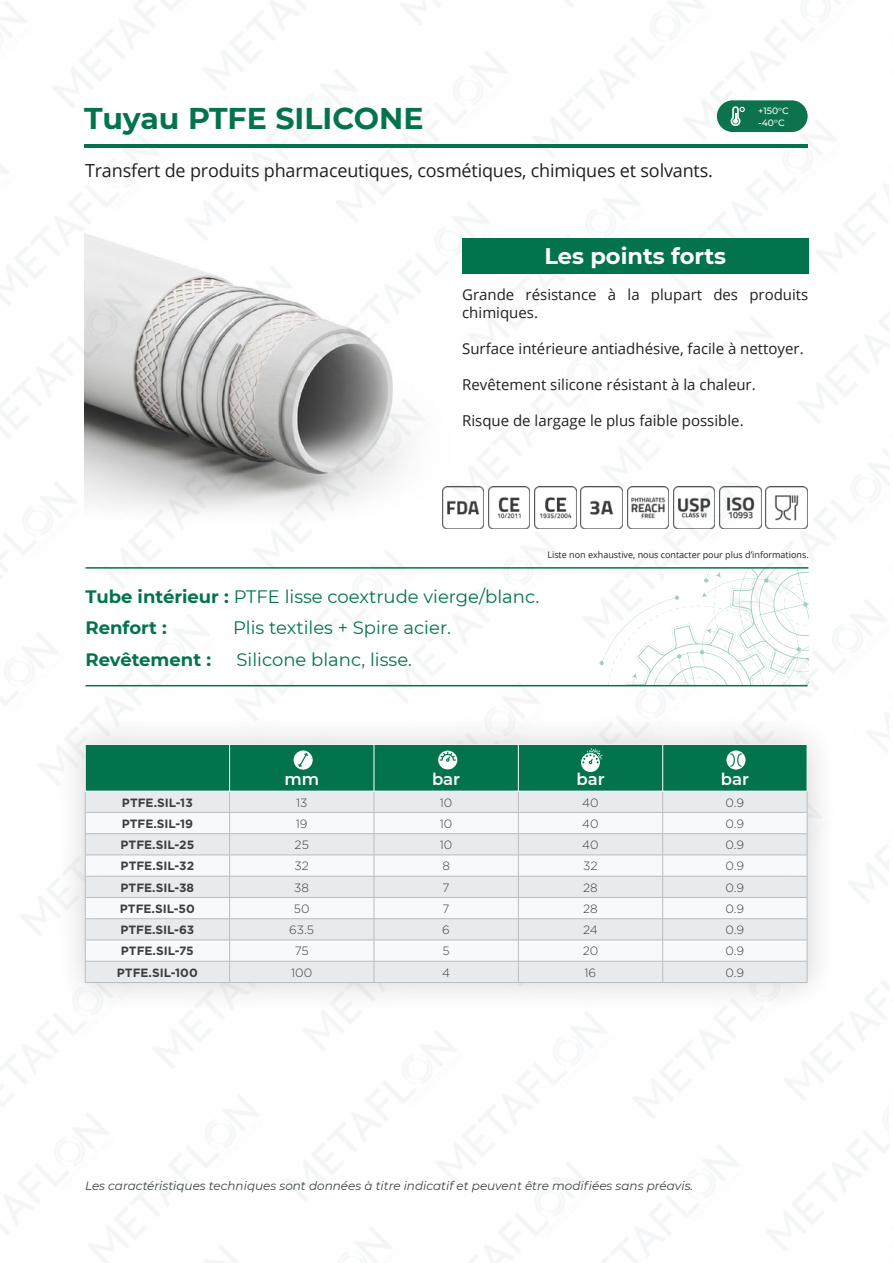
<style>
.page{position:relative;width:893px;height:1263px;background:#fff}
.page>*{position:absolute;margin:0;border:0;box-sizing:border-box;transform-origin:0 0}
.TITLE_1{font:700 30px "Montserrat";color:#03734e}
.t1{font:700 22.5px "Montserrat";color:#fff}
.Body_Copy{font:18px "Montserrat";color:#03734e}
.t2{font:18px "Open Sans";letter-spacing:-.01em;color:#231f20}
.Body_Copy-2{font:700 18px "Montserrat";color:#03734e}
.t3{font:600 16.5px "Montserrat";color:#fff}
.t4{font:15px/18px "Open Sans";color:#231f20}
.t5{font:700 12px "Gotham";color:#3e3e3f}
.Subtitle{font:italic 12px "Montserrat";color:#3c443f}
.t6{font:300 12px "Gotham";color:#3e3e3f}
.Subtitle-2{font:500 9.15px "Montserrat";color:#fff}
.t7{font:9px "Open Sans";color:#231f20}
.s1{font-weight:700}
</style>
<div class="page">
<img style="left:0;top:134px;width:169px;height:133px">
<img style="left:0;top:267px;width:85px;height:197px">
<img style="left:169px;top:51px;width:151px;height:157px">
<img style="left:320px;top:52px;width:197px;height:132px">
<img style="left:302px;top:184px;width:92px;height:24px">
<img style="left:517px;top:0;width:147px;height:158px">
<img style="left:452px;top:166px;width:197px;height:151px">
<img style="left:463px;top:317px;width:118px;height:197px">
<img style="left:649px;top:101px;width:194px;height:189px">
<img style="left:370px;top:514px;width:197px;height:150px">
<img style="left:585px;top:298px;width:187px;height:151px">
<img style="left:800px;top:163px;width:89px;height:127px">
<img style="left:567px;top:449px;width:147px;height:185px">
<img style="left:502px;top:646px;width:197px;height:68px">
<img style="left:717px;top:431px;width:172px;height:142px">
<img style="left:181px;top:1227px;width:78px;height:36px">
<img style="left:699px;top:600px;width:188px;height:114px">
<img style="left:850px;top:693px;width:39px;height:59px">
<hr style="left:84px;top:144px;width:724px;height:3px;background:#03734e">
<div style="left:717px;top:100px;width:91px;height:32px;background:#0c734d;border-radius:16px"></div>
<svg style="left:731px;top:106px;width:14px;height:20px"></svg>
<div style="left:54px;top:714px;width:783px;height:299px;background:#231f20;opacity:.2"></div>
<hr style="left:85px;top:982px;width:145px;height:1px;background:#bcbdc0">
<hr style="left:230px;top:982px;width:144px;height:1px;background:#bcbdc0">
<hr style="left:374px;top:982px;width:144px;height:1px;background:#bcbdc0">
<hr style="left:518px;top:982px;width:145px;height:1px;background:#bcbdc0">
<hr style="left:663px;top:982px;width:144px;height:1px;background:#bcbdc0">
<div style="left:462px;top:238px;width:346px;height:35px;background:#03734e"></div>
<svg style="left:599px;top:569px;width:209px;height:116px"></svg>
<hr style="left:85px;top:567px;width:723px;height:2px;background:#03734e">
<hr style="left:85px;top:685px;width:723px;height:1px;background:#03734e">
<img style="left:85px;top:208px;width:378px;height:319px">
<svg style="left:85px;top:744px;width:723px;height:238px"></svg>
<img style="left:442px;top:487px;width:42px;height:41px">
<img style="left:627px;top:487px;width:42px;height:41px">
<img style="left:488px;top:487px;width:42px;height:41px">
<img style="left:673px;top:487px;width:42px;height:41px">
<img style="left:535px;top:487px;width:41px;height:41px">
<img style="left:720px;top:487px;width:41px;height:41px">
<img style="left:581px;top:487px;width:41px;height:41px">
<img style="left:766px;top:487px;width:41px;height:41px">
<p class="TITLE_1" style="left:84px;top:97px;width:341px">Tuyau PTFE SILICONE</p>
<p class="Subtitle-2" style="left:758px;top:104px;width:32px">+150°C</p>
<p class="Subtitle-2" style="left:758px;top:117px;width:28px">-40°C</p>
<p class="t2" style="left:85px;top:158px;width:629px">Transfert de produits pharmaceutiques, cosmétiques, chimiques et solvants.</p>
<p class="t1" style="left:544px;top:240px;width:183px">Les points forts</p>
<p class="t4" style="left:462px;top:285px;width:348px">Grande résistance à la plupart des produits chimiques.</p>
<p class="t4" style="left:462px;top:339px;width:343px">Surface intérieure antiadhésive, facile à nettoyer.</p>
<p class="t4" style="left:462px;top:375px;width:295px">Revêtement silicone résistant à la chaleur.</p>
<p class="t4" style="left:462px;top:411px;width:283px">Risque de largage le plus faible possible.</p>
<p class="t7" style="left:547px;top:548px;width:263px">Liste non exhaustive, nous contacter pour plus d’informations.</p>
<p class="Body_Copy" style="left:85px;top:584px;width:455px"><span class="s1">Tube intérieur :</span> PTFE lisse coextrude vierge/blanc.</p>
<p class="Body_Copy-2" style="left:85px;top:615px;width:83px">Renfort :</p>
<p class="Body_Copy" style="left:233px;top:615px;width:219px">Plis textiles + Spire acier.</p>
<p class="Body_Copy-2" style="left:85px;top:646px;width:127px">Revêtement :</p>
<p class="Body_Copy" style="left:237px;top:647px;width:177px">Silicone blanc, lisse.</p>
<p class="t3" style="left:284px;top:767px;width:36px">mm</p>
<p class="t3" style="left:432px;top:767px;width:30px">bar</p>
<p class="t3" style="left:576px;top:767px;width:30px">bar</p>
<p class="t3" style="left:721px;top:767px;width:30px">bar</p>
<p class="t5" style="left:122px;top:794px;width:72px">PTFE.SIL-13</p>
<p class="t6" style="left:296px;top:795px;width:13px">13</p>
<p class="t6" style="left:440px;top:795px;width:14px">10</p>
<p class="t6" style="left:582px;top:795px;width:18px">40</p>
<p class="t6" style="left:725px;top:795px;width:20px">0.9</p>
<p class="t5" style="left:122px;top:816px;width:73px">PTFE.SIL-19</p>
<p class="t6" style="left:296px;top:816px;width:13px">19</p>
<p class="t6" style="left:440px;top:816px;width:14px">10</p>
<p class="t6" style="left:582px;top:816px;width:18px">40</p>
<p class="t6" style="left:725px;top:816px;width:20px">0.9</p>
<p class="t5" style="left:121px;top:837px;width:75px">PTFE.SIL-25</p>
<p class="t6" style="left:295px;top:837px;width:16px">25</p>
<p class="t6" style="left:440px;top:837px;width:14px">10</p>
<p class="t6" style="left:582px;top:837px;width:18px">40</p>
<p class="t6" style="left:725px;top:837px;width:20px">0.9</p>
<p class="t5" style="left:121px;top:858px;width:75px">PTFE.SIL-32</p>
<p class="t6" style="left:295px;top:858px;width:16px">32</p>
<p class="t6" style="left:442px;top:858px;width:9px">8</p>
<p class="t6" style="left:583px;top:858px;width:16px">32</p>
<p class="t6" style="left:725px;top:858px;width:20px">0.9</p>
<p class="t5" style="left:121px;top:879px;width:75px">PTFE.SIL-38</p>
<p class="t6" style="left:294px;top:880px;width:16px">38</p>
<p class="t6" style="left:443px;top:880px;width:9px">7</p>
<p class="t6" style="left:583px;top:880px;width:16px">28</p>
<p class="t6" style="left:725px;top:880px;width:20px">0.9</p>
<p class="t5" style="left:120px;top:901px;width:77px">PTFE.SIL-50</p>
<p class="t6" style="left:294px;top:901px;width:17px">50</p>
<p class="t6" style="left:443px;top:901px;width:9px">7</p>
<p class="t6" style="left:583px;top:901px;width:16px">28</p>
<p class="t6" style="left:725px;top:901px;width:20px">0.9</p>
<p class="t5" style="left:120px;top:922px;width:75px">PTFE.SIL-63</p>
<p class="t6" style="left:289px;top:922px;width:26px">63.5</p>
<p class="t6" style="left:442px;top:922px;width:9px">6</p>
<p class="t6" style="left:583px;top:922px;width:16px">24</p>
<p class="t6" style="left:725px;top:922px;width:20px">0.9</p>
<p class="t5" style="left:121px;top:943px;width:74px">PTFE.SIL-75</p>
<p class="t6" style="left:295px;top:943px;width:16px">75</p>
<p class="t6" style="left:442px;top:943px;width:9px">5</p>
<p class="t6" style="left:583px;top:943px;width:17px">20</p>
<p class="t6" style="left:725px;top:943px;width:20px">0.9</p>
<p class="t5" style="left:117px;top:964px;width:82px">PTFE.SIL-100</p>
<p class="t6" style="left:291px;top:965px;width:23px">100</p>
<p class="t6" style="left:442px;top:965px;width:9px">4</p>
<p class="t6" style="left:585px;top:965px;width:13px">16</p>
<p class="t6" style="left:725px;top:965px;width:20px">0.9</p>
<p class="Subtitle" style="left:85px;top:1177px;width:609px">Les caractéristiques techniques sont données à titre indicatif et peuvent être modifiées sans préavis.</p>
</div>
